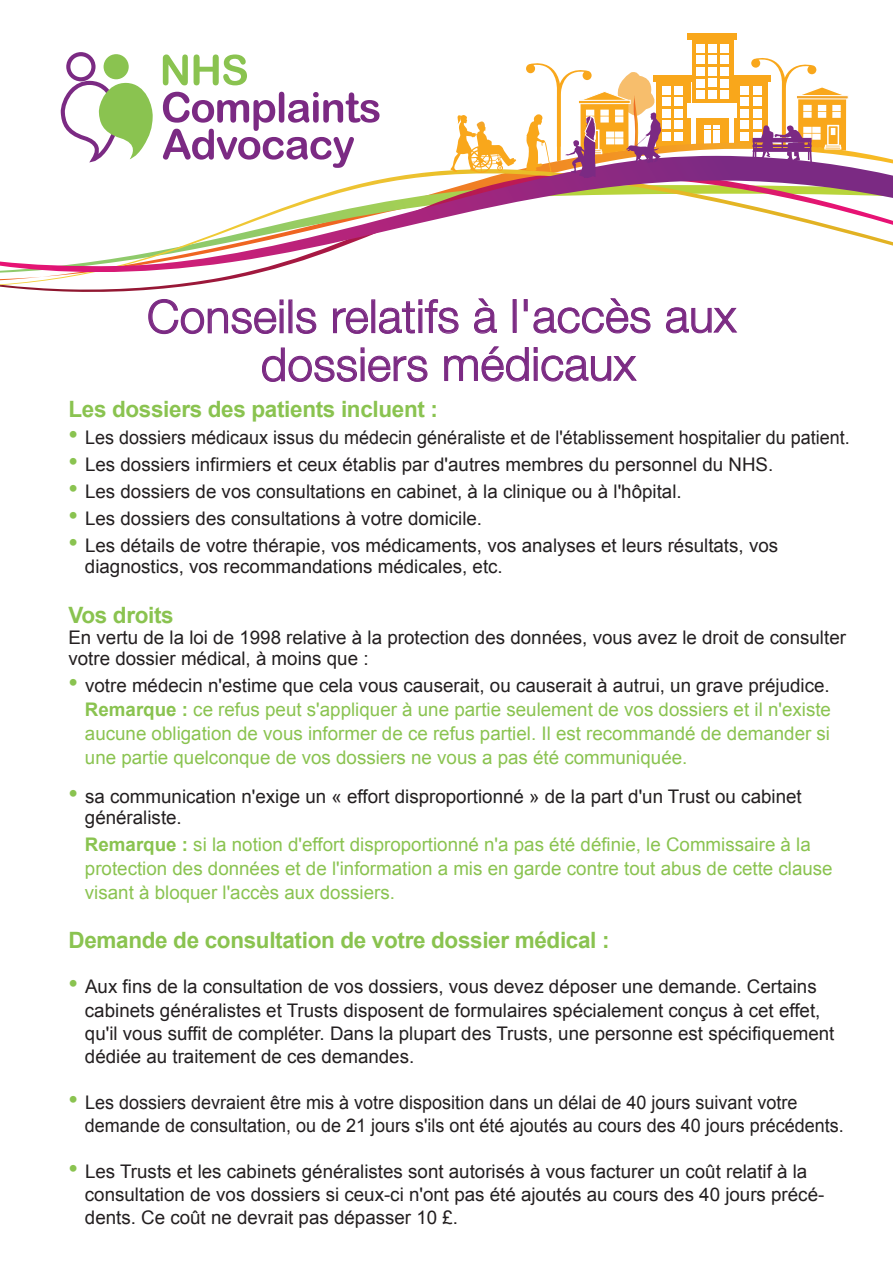
<style>
.page{position:relative;width:893px;height:1263px;background:#fff}
.page>*{position:absolute;margin:0;border:0;box-sizing:border-box;transform-origin:0 0}
.t1{font:300 45.75px/48px "Helvetica Neue LT Std";letter-spacing:.01em;color:#7b2a83;text-align:center}
.t2{font:700 22.5px "Arial";letter-spacing:-.015em;color:#8ac350}
.t3{font:18.75px/23.2px "Arial";color:#231f20}
.t4{font:18.75px/24px "Arial";color:#8ac350;text-align:justify}
.t5{font:18.75px/23.2px "Arial";color:#231f20;scale:.96 1}
.s1{font-size:27px;color:#8ac350}
.s2{font-size:27px}
.s3{color:#231f20}
.s4{font-weight:700}
</style>
<div class="page">
<div style="left:692px;top:40px;width:41px;height:106px;background:#f9a71b"></div>
<div style="left:687px;top:33px;width:50px;height:7px;background:#f9a71b"></div>
<div style="left:653px;top:75px;width:39px;height:7px;background:#f9a71b"></div>
<div style="left:732px;top:75px;width:39px;height:7px;background:#f9a71b"></div>
<div style="left:734px;top:83px;width:34px;height:61px;background:#f9a71b"></div>
<svg style="left:661px;top:83px;width:29px;height:60px"></svg>
<div style="left:662px;top:86px;width:8px;height:8px;background:#fff"></div>
<div style="left:675px;top:86px;width:8px;height:8px;background:#fff"></div>
<div style="left:662px;top:98px;width:8px;height:8px;background:#fff"></div>
<div style="left:675px;top:98px;width:8px;height:8px;background:#fff"></div>
<div style="left:662px;top:109px;width:8px;height:8px;background:#fff"></div>
<div style="left:675px;top:109px;width:8px;height:8px;background:#fff"></div>
<div style="left:662px;top:121px;width:8px;height:8px;background:#fff"></div>
<div style="left:675px;top:121px;width:8px;height:8px;background:#fff"></div>
<div style="left:705px;top:130px;width:6px;height:15px;background:#fff"></div>
<div style="left:713px;top:130px;width:7px;height:15px;background:#fff"></div>
<svg style="left:705px;top:126px;width:15px;height:3px"></svg>
<div style="left:662px;top:132px;width:8px;height:8px;background:#fff"></div>
<div style="left:675px;top:132px;width:8px;height:8px;background:#fff"></div>
<div style="left:741px;top:86px;width:8px;height:8px;background:#fff"></div>
<div style="left:741px;top:98px;width:8px;height:8px;background:#fff"></div>
<div style="left:741px;top:109px;width:8px;height:8px;background:#fff"></div>
<div style="left:741px;top:121px;width:8px;height:8px;background:#fff"></div>
<div style="left:741px;top:132px;width:8px;height:8px;background:#fff"></div>
<div style="left:696px;top:44px;width:8px;height:8px;background:#fff"></div>
<div style="left:708px;top:44px;width:8px;height:8px;background:#fff"></div>
<div style="left:696px;top:56px;width:8px;height:8px;background:#fff"></div>
<div style="left:708px;top:56px;width:8px;height:8px;background:#fff"></div>
<div style="left:696px;top:67px;width:8px;height:8px;background:#fff"></div>
<div style="left:708px;top:67px;width:8px;height:8px;background:#fff"></div>
<div style="left:696px;top:79px;width:8px;height:8px;background:#fff"></div>
<div style="left:708px;top:79px;width:8px;height:8px;background:#fff"></div>
<div style="left:696px;top:91px;width:8px;height:8px;background:#fff"></div>
<div style="left:708px;top:90px;width:8px;height:9px;background:#fff"></div>
<div style="left:721px;top:44px;width:8px;height:8px;background:#fff"></div>
<div style="left:721px;top:56px;width:8px;height:8px;background:#fff"></div>
<div style="left:721px;top:67px;width:8px;height:8px;background:#fff"></div>
<div style="left:721px;top:79px;width:8px;height:8px;background:#fff"></div>
<div style="left:721px;top:91px;width:8px;height:8px;background:#fff"></div>
<hr style="left:691px;top:117px;width:4px;height:30px;background:#fff">
<div style="left:729px;top:117px;width:5px;height:30px;background:#fff"></div>
<div style="left:687px;top:103px;width:50px;height:15px;background:#fff"></div>
<svg style="left:0;top:285px;width:194px;height:7px"></svg>
<svg style="left:0;top:143px;width:893px;height:133px"></svg>
<svg style="left:450px;top:115px;width:67px;height:58px"></svg>
<div style="left:796px;top:95px;width:53px;height:4px;border:1px solid #fff"></div>
<svg style="left:751px;top:58px;width:96px;height:106px"></svg>
<svg style="left:526px;top:63px;width:135px;height:115px"></svg>
<svg style="left:163px;top:92px;width:217px;height:76px"></svg>
<svg style="left:163px;top:54px;width:25px;height:31px"></svg>
<svg style="left:194px;top:54px;width:53px;height:31px"></svg>
<svg style="left:60px;top:52px;width:93px;height:110px"></svg>
<svg style="left:148px;top:299px;width:136px;height:36px"></svg>
<svg style="left:296px;top:307px;width:21px;height:27px"></svg>
<svg style="left:333px;top:307px;width:35px;height:27px"></svg>
<div style="left:371px;top:299px;width:4px;height:34px;border:1px solid #7b2a83"></div>
<svg style="left:378px;top:299px;width:81px;height:35px"></svg>
<svg style="left:474px;top:298px;width:23px;height:36px"></svg>
<div style="left:513px;top:299px;width:4px;height:34px;border:1px solid #7b2a83"></div>
<div style="left:524px;top:299px;width:4px;height:12px;border:1px solid #7b2a83"></div>
<svg style="left:533px;top:298px;width:118px;height:36px"></svg>
<svg style="left:665px;top:307px;width:73px;height:27px"></svg>
<svg style="left:262px;top:347px;width:166px;height:35px"></svg>
<svg style="left:444px;top:346px;width:193px;height:36px"></svg>
<h1 class="t1" style="left:147px;top:291px;width:591px">Conseils relatifs à l'accès aux dossiers médicaux</h1>
<p class="t2" style="left:68px;top:394px;width:371px">Les dossiers des patients incluent :</p>
<p class="t5" style="left:68px;top:426px;width:816px"><span class="s1">•</span> Les dossiers médicaux issus du médecin généraliste et de l'établissement hospitalier du patient.</p>
<p class="t3" style="left:68px;top:453px;width:706px"><span class="s1">•</span> Les dossiers infirmiers et ceux établis par d'autres membres du personnel du NHS.</p>
<p class="t3" style="left:68px;top:480px;width:615px"><span class="s1">•</span> Les dossiers de vos consultations en cabinet, à la clinique ou à l'hôpital.</p>
<p class="t3" style="left:68px;top:507px;width:415px"><span class="s1">•</span> Les dossiers des consultations à votre domicile.</p>
<p class="t3" style="left:85px;top:535px;width:695px;line-height:21px;text-indent:-16px"><span class="s1">•</span> Les détails de votre thérapie, vos médicaments, vos analyses et leurs résultats, vos diagnostics, vos recommandations médicales, etc.</p>
<p class="t2" style="left:68px;top:600px;width:107px">Vos droits</p>
<p class="t3" style="left:68px;top:627px;width:779px;line-height:21px">En vertu de la loi de 1998 relative à la protection des données, vous avez le droit de consulter votre dossier médical, à moins que :</p>
<p class="t4" style="left:85px;top:673px;width:748px;text-indent:-16px"><span class="s2">•</span> <span class="s3">votre médecin n'estime que cela vous causerait, ou causerait à autrui, un grave préjudice.<br></span><span class="s4">Remarque :</span> ce refus peut s'appliquer à une partie seulement de vos dossiers et il n'existe aucune obligation de vous informer de ce refus partiel. Il est recommandé de demander si une partie quelconque de vos dossiers ne vous a pas été communiquée.</p>
<p class="t3" style="left:85px;top:786px;width:718px;line-height:21px;text-indent:-16px"><span class="s1">•</span> sa communication n'exige un « effort disproportionné » de la part d'un Trust ou cabinet généraliste.</p>
<p class="t4" style="left:85px;top:832px;width:749px;text-align:left"><span class="s4">Remarque :</span> si la notion d'effort disproportionné n'a pas été définie, le Commissaire à la protection des données et de l'information a mis en garde contre tout abus de cette clause visant à bloquer l'accès aux dossiers.</p>
<p class="t2" style="left:68px;top:925px;width:543px">Demande de consultation de votre dossier médical :</p>
<p class="t3" style="left:85px;top:975px;width:751px;text-indent:-16px"><span class="s1">•</span> Aux fins de la consultation de vos dossiers, vous devez déposer une demande. Certains cabinets généralistes et Trusts disposent de formulaires spécialement conçus à cet effet, qu'il vous suffit de compléter. Dans la plupart des Trusts, une personne est spécifiquement dédiée au traitement de ces demandes.</p>
<p class="t5" style="left:85px;top:1091px;width:792px;text-indent:-17px"><span class="s1">•</span> Les dossiers devraient être mis à votre disposition dans un délai de 40 jours suivant votre demande de consultation, ou de 21 jours s'ils ont été ajoutés au cours des 40 jours précédents.</p>
<p class="t3" style="left:85px;top:1160px;width:741px;text-indent:-16px"><span class="s1">•</span> Les Trusts et les cabinets généralistes sont autorisés à vous facturer un coût relatif à la consultation de vos dossiers si ceux-ci n'ont pas été ajoutés au cours des 40 jours précé&shy;dents. Ce coût ne devrait pas dépasser 10 £.</p>
</div>
